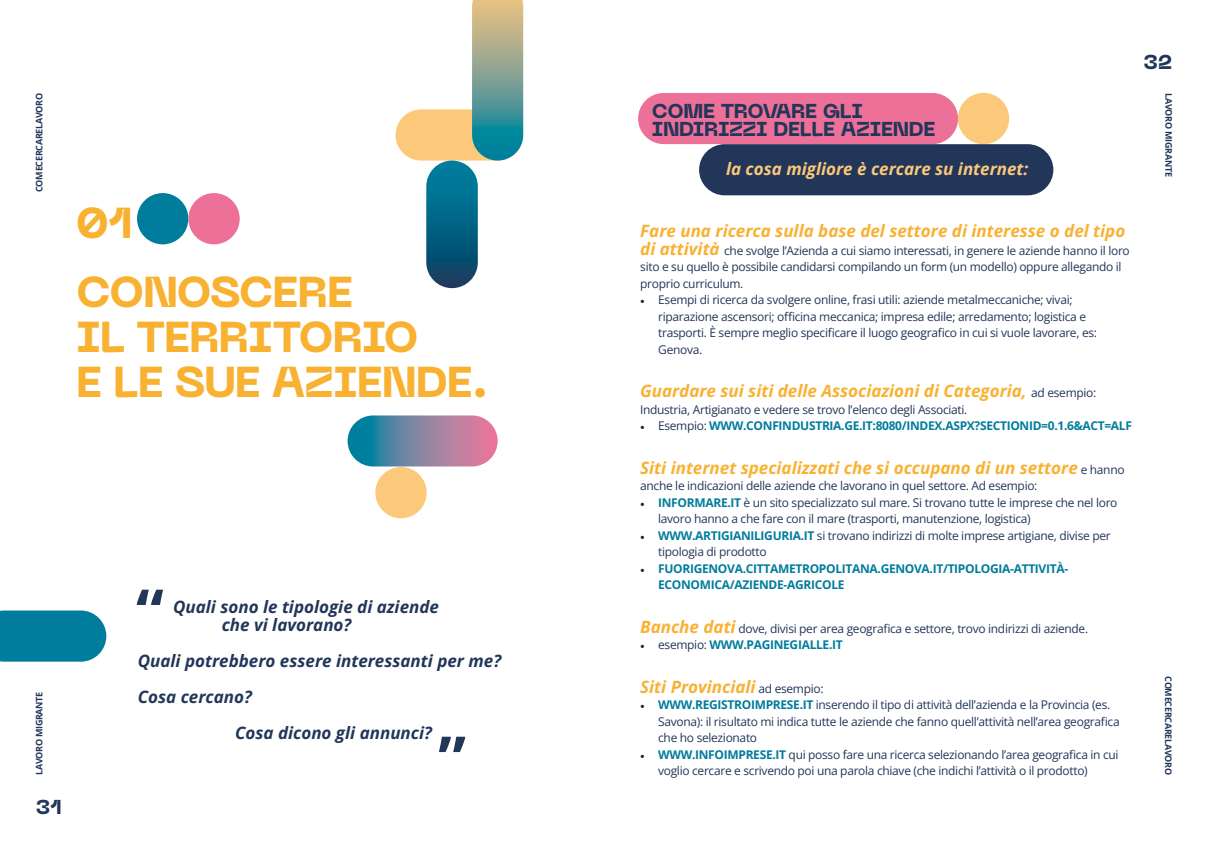
<style>
.page{position:relative;width:1208px;height:859px;background:#fff}
.page>*{position:absolute;margin:0;border:0;box-sizing:border-box;transform-origin:0 0}
.t1{font:700 62.7px "Open Sans";color:#223659}
.t2{font:800 43px "Neue Machina";letter-spacing:-.03em;color:#f9b132}
.t3{font:800 20px "Neue Machina";letter-spacing:-.02em;color:#223659}
.t4{font:italic 700 17px "Open Sans";color:#f9b132}
.t5{font:italic 700 17px "Open Sans";color:#223659}
.t6{font:italic 700 17px "Open Sans";color:#fcc87a}
.t7{font:12px/16.5px "Open Sans";letter-spacing:-.025em;color:#223659}
.t8{font:700 12px/16.5px "Open Sans";letter-spacing:-.025em;color:#007c9c}
.t9{font:700 9px "Open Sans";letter-spacing:-.03em;color:#223659}
.s1{font-weight:700;font-style:italic;font-size:17px;color:#f9b132}
.s2{font-family:"Minion Pro";color:#1d1d1b}
.s3{font-weight:400;font-style:normal;font-size:12px;color:#223659}
.s4{font-family:"Minion Pro";font-weight:400;color:#1d1d1b}
.s5{font-weight:400;color:#223659}
.s6{font-weight:700;color:#007c9c}
</style>
<div class="page">
<svg style="left:347px;top:415px;width:150px;height:51px;background:#7f83a1"></svg>
<div style="left:395px;top:109px;width:128px;height:52px;background:#fcc87a;border-radius:26px"></div>
<svg style="left:472px;top:0;width:51px;height:161px;background:#7ba393"></svg>
<svg style="left:0;top:610px;width:106px;height:52px;background:#1084a2"></svg>
<div style="left:375px;top:467px;width:52px;height:51px;background:#fcc87a;border-radius:50%"></div>
<div style="left:137px;top:193px;width:51px;height:51px;background:#007c9c;border-radius:50%"></div>
<div style="left:188px;top:193px;width:52px;height:51px;background:#ed7099;border-radius:50%"></div>
<div style="left:638px;top:93px;width:320px;height:51px;background:#ed7099;border-radius:26px"></div>
<div style="left:958px;top:93px;width:51px;height:51px;background:#fcc87a;border-radius:50%"></div>
<svg style="left:426px;top:161px;width:52px;height:127px;background:#056283"></svg>
<div style="left:699px;top:144px;width:354px;height:51px;background:#223659;border-radius:26px"></div>
<p class="t9" style="left:33px;top:192px;width:101px;rotate:-90deg">COMECERCARELAVORO</p>
<p class="t2" style="left:76px;top:194px;width:58px">01</p>
<p class="t2" style="left:76px;top:263px;width:278px">CONOSCERE</p>
<p class="t2" style="left:76px;top:308px;width:344px">IL TERRITORIO</p>
<p class="t2" style="left:76px;top:353px;width:413px">E LE SUE AZIENDE.</p>
<p class="t9" style="left:33px;top:775px;width:85px;rotate:-90deg">LAVORO MIGRANTE</p>
<h3 class="t3" style="left:36px;top:794px;width:27px">31</h3>
<p class="t1" style="left:136px;top:569px;width:29px">“</p>
<p class="t5" style="left:173px;top:595px;width:267px">Quali sono le tipologie di aziende</p>
<p class="t5" style="left:222px;top:613px;width:131px">che vi lavorano?</p>
<p class="t5" style="left:138px;top:649px;width:365px">Quali potrebbero essere interessanti per me?</p>
<p class="t5" style="left:138px;top:685px;width:116px">Cosa cercano?</p>
<p class="t5" style="left:235px;top:721px;width:198px">Cosa dicono gli annunci?</p>
<p class="t1" style="left:438px;top:716px;width:29px">”</p>
<p class="t3" style="left:652px;top:98px;width:212px">COME TROVARE GLI</p>
<p class="t3" style="left:652px;top:116px;width:285px">INDIRIZZI DELLE AZIENDE</p>
<p class="t6" style="left:726px;top:157px;width:304px">la cosa migliore è cercare su internet:</p>
<h3 class="t3" style="left:1143px;top:49px;width:30px">32</h3>
<p class="t9" style="left:1174px;top:93px;width:85px;rotate:90deg">LAVORO MIGRANTE</p>
<p class="t4" style="left:640px;top:219px;width:486px">Fare una ricerca sulla base del settore di interesse o del tipo</p>
<p class="t7" style="left:640px;top:242px;width:491px"><span class="s1">di attività</span> che svolge l’Azienda a cui siamo interessati, in genere le aziende hanno il loro sito e su quello è possibile candidarsi compilando un form (un modello) oppure allegando il proprio curriculum.</p>
<p class="t7" style="left:658px;top:291px;width:440px;text-indent:-18px"><span class="s2">•</span> Esempi di ricerca da svolgere online, frasi utili: aziende metalmeccaniche; vivai; riparazione ascensori; officina meccanica; impresa edile; arredamento; logistica e trasporti. È sempre meglio specificare il luogo geografico in cui si vuole lavorare, es:<br>Genova.</p>
<p class="t4" style="left:640px;top:379px;width:458px">Guardare sui siti delle Associazioni di Categoria, <span class="s3">ad esempio:</span></p>
<p class="t7" style="left:640px;top:401px;width:329px">Industria, Artigianato e vedere se trovo l’elenco degli Associati.</p>
<p class="t8" style="left:640px;top:417px;width:493px"><span class="s4">•</span> <span class="s5">Esempio:</span> WWW.CONFINDUSTRIA.GE.IT:8080/INDEX.ASPX?SECTIONID=0.1.6&amp;ACT=ALF</p>
<p class="t4" style="left:640px;top:456px;width:486px">Siti internet specializzati che si occupano di un settore <span class="s3">e hanno</span></p>
<p class="t7" style="left:640px;top:477px;width:399px">anche le indicazioni delle aziende che lavorano in quel settore. Ad esempio:</p>
<p class="t7" style="left:658px;top:494px;width:461px;text-indent:-18px"><span class="s2">•</span> <span class="s6">INFORMARE.IT</span> è un sito specializzato sul mare. Si trovano tutte le imprese che nel loro lavoro hanno a che fare con il mare (trasporti, manutenzione, logistica)</p>
<p class="t7" style="left:658px;top:527px;width:454px;text-indent:-18px"><span class="s2">•</span> <span class="s6">WWW.ARTIGIANILIGURIA.IT</span> si trovano indirizzi di molte imprese artigiane, divise per tipologia di prodotto</p>
<p class="t8" style="left:658px;top:560px;width:411px;text-indent:-18px"><span class="s4">•</span> FUORIGENOVA.CITTAMETROPOLITANA.GENOVA.IT/TIPOLOGIA-ATTIVITÀ-<br>ECONOMICA/AZIENDE-AGRICOLE</p>
<p class="t7" style="left:640px;top:620px;width:449px"><span class="s1">Banche dati</span> dove, divisi per area geografica e settore, trovo indirizzi di aziende.</p>
<p class="t8" style="left:640px;top:636px;width:204px"><span class="s4">•</span> <span class="s5">esempio:</span> WWW.PAGINEGIALLE.IT</p>
<p class="t4" style="left:640px;top:674px;width:185px">Siti Provinciali <span class="s3">ad esempio:</span></p>
<p class="t7" style="left:658px;top:696px;width:463px;text-indent:-18px"><span class="s2">•</span> <span class="s6">WWW.REGISTROIMPRESE.IT</span> inserendo il tipo di attività dell’azienda e la Provincia (es.<br>Savona): il risultato mi indica tutte le aziende che fanno quell’attività nell’area geografica che ho selezionato</p>
<p class="t7" style="left:658px;top:746px;width:462px;text-indent:-18px"><span class="s2">•</span> <span class="s6">WWW.INFOIMPRESE.IT</span> qui posso fare una ricerca selezionando l’area geografica in cui voglio cercare e scrivendo poi una parola chiave (che indichi l’attività o il prodotto)</p>
<p class="t9" style="left:1174px;top:676px;width:101px;rotate:90deg">COMECERCARELAVORO</p>
</div>
